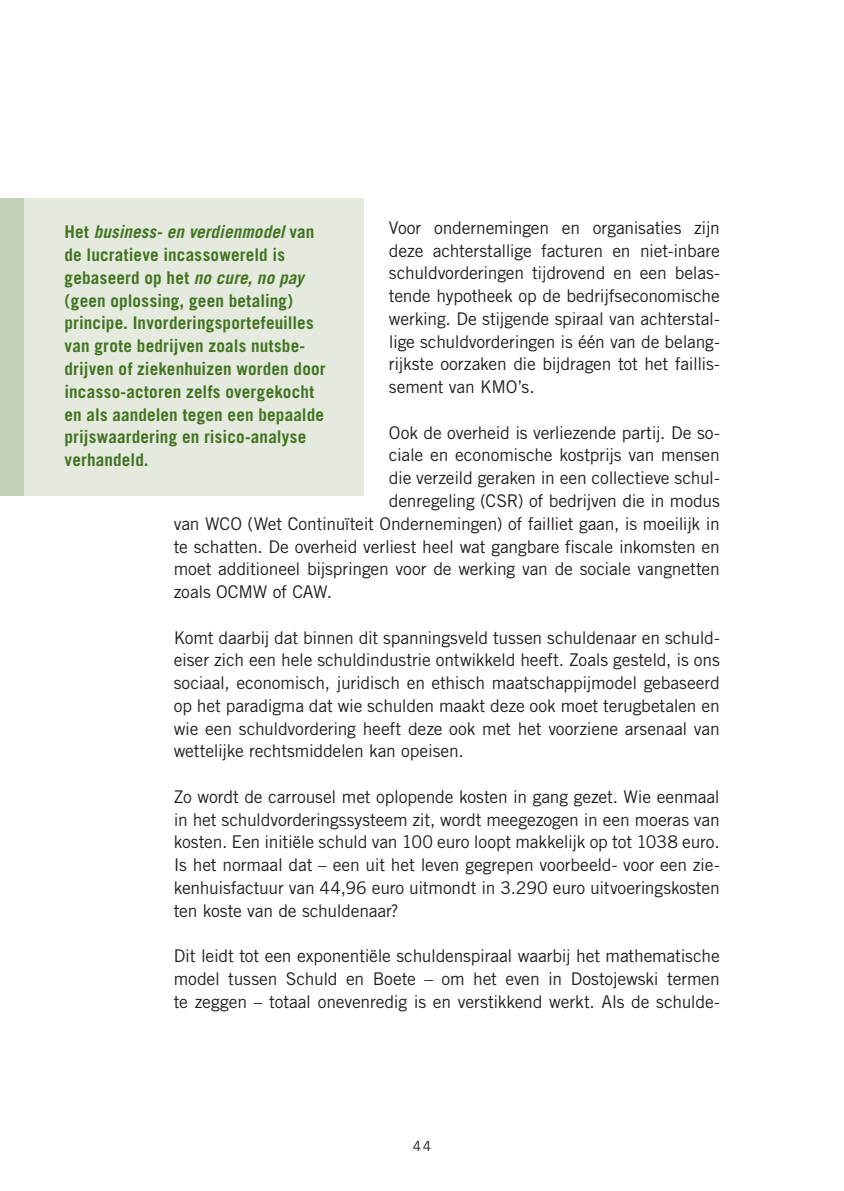
<style>
.page{position:relative;width:844px;height:1191px;background:#fff}
.page>*{position:absolute;margin:0;border:0;box-sizing:border-box;transform-origin:0 0}
.t1{font:17.5px/22.8px "Trade Gothic LT Std";letter-spacing:-.01em;color:#231f20;text-align:justify}
.t2{font:700 17.5px/22.8px "Trade Gothic LT Std";letter-spacing:.01em;color:#427321}
.t3{font:14px "Trade Gothic LT Std";color:#231f20}
.s1{font-style:italic}
</style>
<div class="page">
<div style="left:0;top:198px;width:25px;height:298px;background:#c3d2b6"></div>
<div style="left:25px;top:198px;width:339px;height:298px;background:#e4ebde"></div>
<p class="t1" style="left:389px;top:216px;width:332px">Voor ondernemingen en organisaties zijn deze achterstallige facturen en niet-inbare schuldvorderingen tijdrovend en een belas&shy;tende hypotheek op de bedrijfseconomische werking. De stijgende spiraal van achterstal&shy;lige schuldvorderingen is één van de belang&shy;rijkste oorzaken die bijdragen tot het faillis&shy;sement van KMO’s.</p>
<p class="t1" style="left:389px;top:421px;width:332px">Ook de overheid is verliezende partij. De so-</p>
<p class="t1" style="left:389px;top:443px;width:332px">ciale en economische kostprijs van mensen</p>
<p class="t1" style="left:389px;top:466px;width:332px">die verzeild geraken in een collectieve schul-</p>
<p class="t1" style="left:389px;top:489px;width:332px">denregeling (CSR) of bedrijven die in modus</p>
<p class="t1" style="left:174px;top:512px;width:547px">van WCO (Wet Continuïteit Ondernemingen) of failliet gaan, is moeilijk in</p>
<p class="t1" style="left:174px;top:534px;width:547px">te schatten. De overheid verliest heel wat gangbare fiscale inkomsten en</p>
<p class="t1" style="left:174px;top:557px;width:547px">moet additioneel bijspringen voor de werking van de sociale vangnetten</p>
<p class="t1" style="left:174px;top:580px;width:160px">zoals OCMW of CAW.</p>
<p class="t1" style="left:174px;top:625px;width:547px">Komt daarbij dat binnen dit spanningsveld tussen schuldenaar en schuld&shy;eiser zich een hele schuldindustrie ontwikkeld heeft. Zoals gesteld, is ons sociaal, economisch, juridisch en ethisch maatschappijmodel gebaseerd op het paradigma dat wie schulden maakt deze ook moet terugbetalen en wie een schuldvordering heeft deze ook met het voorziene arsenaal van wettelijke rechtsmiddelen kan opeisen.</p>
<p class="t1" style="left:174px;top:785px;width:547px">Zo wordt de carrousel met oplopende kosten in gang gezet. Wie eenmaal in het schuldvorderingssysteem zit, wordt meegezogen in een moeras van kosten. Een initiële schuld van 100 euro loopt makkelijk op tot 1038 euro.<br>Is het normaal dat – een uit het leven gegrepen voorbeeld- voor een zie&shy;kenhuisfactuur van 44,96 euro uitmondt in 3.290 euro uitvoeringskosten ten koste van de schuldenaar?</p>
<p class="t1" style="left:174px;top:944px;width:547px">Dit leidt tot een exponentiële schuldenspiraal waarbij het mathematische model tussen Schuld en Boete – om het even in Dostojewski termen te zeggen – totaal onevenredig is en verstikkend werkt. Als de schulde-</p>
<p class="t2" style="left:64px;top:220px;width:262px">Het <span class="s1">business- en verdienmodel</span> van de lucratieve incassowereld is gebaseerd op het <span class="s1">no cure, no pay </span>(geen oplossing, geen betaling) principe. Invorderingsportefeuilles van grote bedrijven zoals nutsbe&shy;drijven of ziekenhuizen worden door incasso-actoren zelfs overgekocht en als aandelen tegen een bepaalde prijswaardering en risico-analyse verhandeld.</p>
<p class="t3" style="left:412px;top:1138px;width:20px">44</p>
</div>
